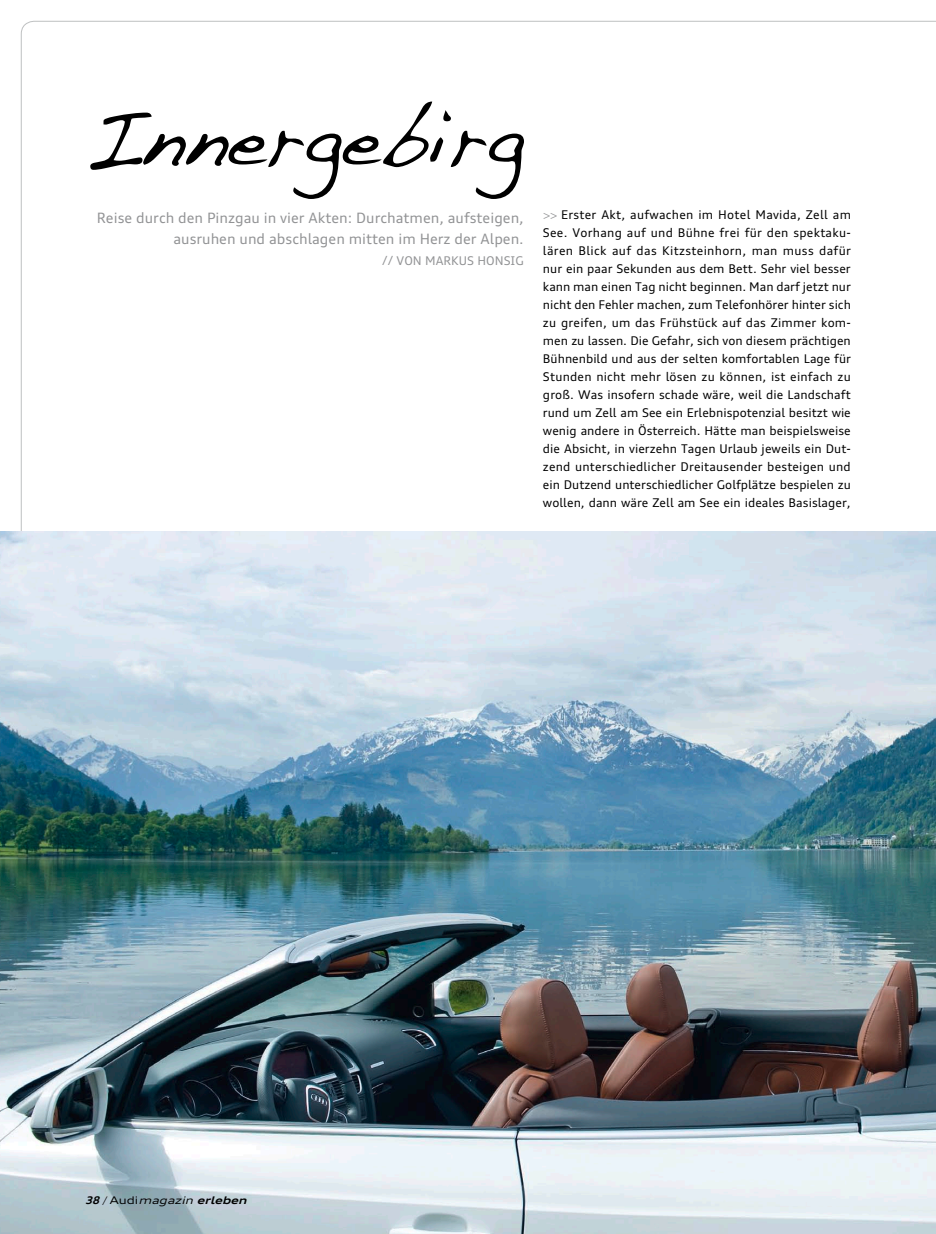
<style>
.page{position:relative;width:936px;height:1234px;background:#fff}
.page>*{position:absolute;margin:0;border:0;box-sizing:border-box;transform-origin:0 0}
.t1{font:82.5px "Handwriting Dakota";color:#000}
.t2{font:14.25px/21px "Audi Type";color:#929395;text-align:right}
.t3{font:12px/18px "Audi Type";letter-spacing:.005em;color:#000;text-align:justify}
.t4{font:12px "Audi Type";color:#929395}
.t5{font:italic expanded 10.5px "Audi Type";color:#000}
.s1{font-family:"Univers";font-weight:300;color:#929395}
.s2{font-weight:700;font-stretch:normal}
.s3{font-family:"Univers";font-weight:300;font-stretch:normal}
.s4{font-style:normal}
.s5{font-weight:700}
</style>
<div class="page">
<img style="left:0;top:531px;width:935px;height:702px">
<h1 class="t1" style="left:84px;top:88px;width:441px">Innergebirg</h1>
<p class="t2" style="left:97px;top:207px;width:428px">Reise durch den Pinzgau in vier Akten: Durchatmen, aufsteigen, ausruhen und abschlagen mitten im Herz der Alpen.</p>
<p class="t4" style="left:382px;top:253px;width:143px">// VON MARKUS HONSIG</p>
<p class="t3" style="left:543px;top:205px;width:309px"><span class="s1">&gt;&gt;</span> Erster Akt, aufwachen im Hotel Mavida, Zell am See. Vorhang auf und Bühne frei für den spektaku&shy;lären Blick auf das Kitzsteinhorn, man muss dafür nur ein paar Sekunden aus dem Bett. Sehr viel besser kann man einen Tag nicht beginnen. Man darf jetzt nur nicht den Fehler machen, zum Telefonhörer hinter sich zu greifen, um das Frühstück auf das Zimmer kom&shy;men zu lassen. Die Gefahr, sich von diesem prächtigen Bühnenbild und aus der selten komfortablen Lage für Stunden nicht mehr lösen zu können, ist einfach zu groß. Was insofern schade wäre, weil die Landschaft rund um Zell am See ein Erlebnispotenzial besitzt wie wenig andere in Österreich. Hätte man beispielsweise die Absicht, in vierzehn Tagen Urlaub jeweils ein Dut&shy;zend unterschiedlicher Dreitausender besteigen und ein Dutzend unterschiedlicher Golfplätze bespielen zu wollen, dann wäre Zell am See ein ideales Basislager,</p>
<p class="t5" style="left:85px;top:1192px;width:167px"><span class="s2">38</span> <span class="s3">/</span> <span class="s4">A u d i</span> magazin <span class="s5">erleben</span></p>
</div>
